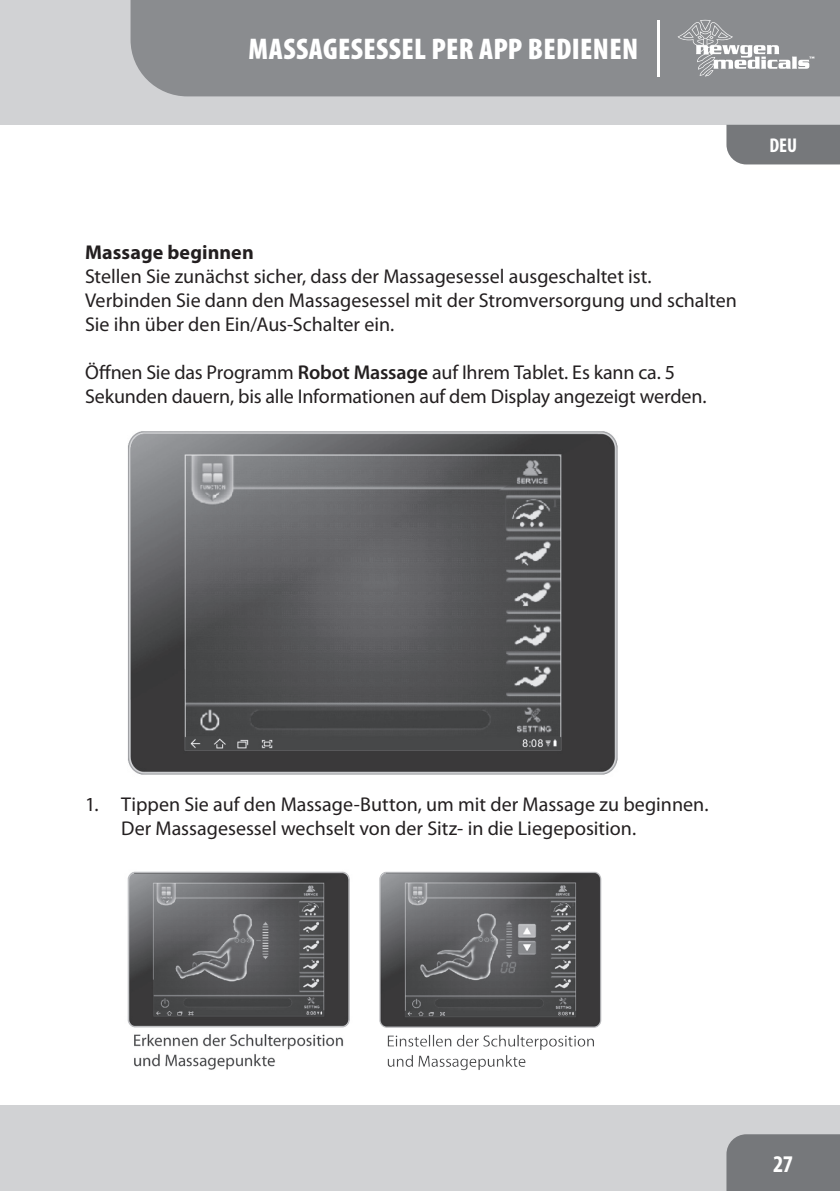
<style>
.page{position:relative;width:840px;height:1191px;background:#fff}
.page>*{position:absolute;margin:0;border:0;box-sizing:border-box;transform-origin:0 0}
.t1{font:900 condensed 30px "Myriad Pro";color:#fff}
.t2{font:700 condensed 24px "Myriad Pro";color:#fff}
.t3{font:20px/24px "Myriad Pro";color:#231f20}
.t4{font:700 20px "Myriad Pro";letter-spacing:.005em;color:#231f20}
.t5{font:700 condensed 20px "Myriad Pro";color:#fff}
.s1{font-weight:600}
</style>
<div class="page">
<div style="left:0;top:1106px;width:839px;height:85px;background:#d1d2d4"></div>
<div style="left:0;top:0;width:839px;height:125px;background:#d1d2d4"></div>
<div style="left:130px;top:0;width:709px;height:96px;background:#8a8c8f"></div>
<div style="left:726px;top:1134px;width:113px;height:57px;background:#76787b"></div>
<div style="left:726px;top:125px;width:113px;height:39px;background:#76787b"></div>
<svg style="left:677px;top:20px;width:137px;height:57px;background:#a0a2a4"></svg>
<hr style="left:656px;top:20px;width:3px;height:57px;background:#fff">
<img style="left:128px;top:431px;width:490px;height:344px">
<img style="left:127px;top:871px;width:223px;height:199px">
<img style="left:379px;top:871px;width:223px;height:200px">
<h1 class="t1" style="left:248px;top:33px;width:35px">MASSAGESESSEL</h1>
<h1 class="t1" style="left:431px;top:33px;width:111px">PER APP BEDIENEN</h1>
<p class="t5" style="left:769px;top:133px;width:29px">DEU</p>
<p class="t4" style="left:85px;top:239px;width:170px">Massage beginnen</p>
<p class="t3" style="left:85px;top:264px;width:653px">Stellen Sie zunächst sicher, dass der Massagesessel ausgeschaltet ist.<br>Verbinden Sie dann den Massagesessel mit der Stromversorgung und schalten<br>Sie ihn über den Ein/Aus-Schalter ein.</p>
<p class="t3" style="left:85px;top:360px;width:622px">Öffnen Sie das Programm <span class="s1">Robot Massage</span> auf Ihrem Tablet. Es kann ca. 5<br>Sekunden dauern, bis alle Informationen auf dem Display angezeigt werden.</p>
<p class="t3" style="left:121px;top:792px;width:588px;text-indent:-36px">1. Tippen Sie auf den Massage-Button, um mit der Massage zu beginnen.<br>Der Massagesessel wechselt von der Sitz- in die Liegeposition.</p>
<p class="t2" style="left:772px;top:1148px;width:21px">27</p>
</div>
